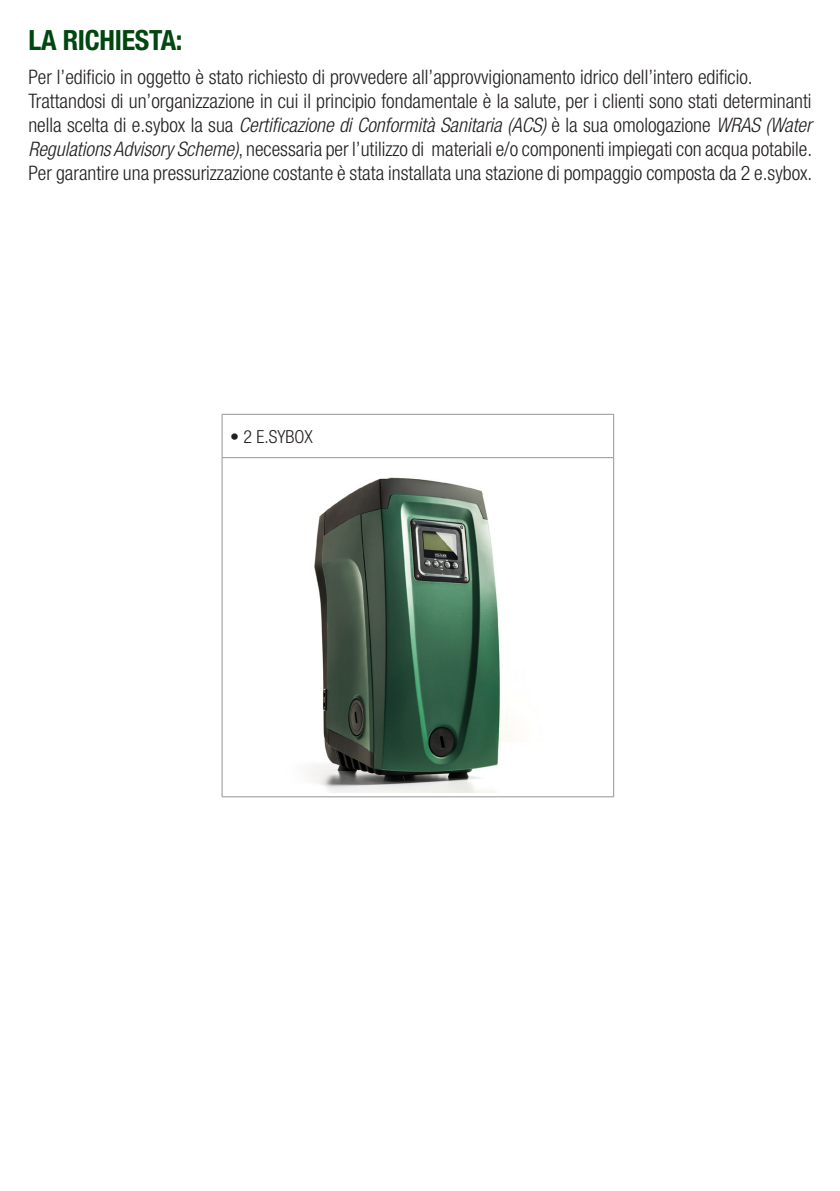
<style>
.page{position:relative;width:840px;height:1191px;background:#fff}
.page>*{position:absolute;margin:0;border:0;box-sizing:border-box;transform-origin:0 0}
.t1{font:700 condensed 27.8px "Helvetica Neue LT";letter-spacing:-.01em;color:#004710}
.t2{font:300 condensed 20px/24px "Helvetica Neue LT";color:#231f20;text-align:justify}
.t3{font:300 condensed 18px "Helvetica Neue LT";color:#231f20}
.s1{font-style:italic}
</style>
<div class="page">
<hr style="left:222px;top:414px;width:391px;height:1px;background:#939598">
<hr style="left:221px;top:414px;width:1px;height:43px;background:#939598">
<hr style="left:613px;top:414px;width:1px;height:43px;background:#939598">
<hr style="left:222px;top:457px;width:391px;height:1px;background:#939598">
<hr style="left:221px;top:458px;width:1px;height:338px;background:#939598">
<hr style="left:613px;top:458px;width:1px;height:338px;background:#939598">
<hr style="left:222px;top:796px;width:391px;height:1px;background:#939598">
<img style="left:307px;top:477px;width:208px;height:315px">
<p class="t1" style="left:28px;top:23px;width:156px">LA RICHIESTA:</p>
<p class="t2" style="left:28px;top:65px;width:725px">Per l’edificio in oggetto è stato richiesto di provvedere all’approvvigionamento idrico dell’intero edificio.</p>
<p class="t2" style="left:28px;top:89px;width:785px">Trattandosi di un’organizzazione in cui il principio fondamentale è la salute, per i clienti sono stati determinanti nella scelta di e.sybox la sua <span class="s1">Certificazione di Conformità Sanitaria (ACS)</span> è la sua omologazione <span class="s1">WRAS (Water Regulations Advisory Scheme)</span>, necessaria per l’utilizzo di materiali e/o componenti impiegati con acqua potabile.</p>
<p class="t2" style="left:28px;top:161px;width:785px">Per garantire una pressurizzazione costante è stata installata una stazione di pompaggio composta da 2 e.sybox.</p>
<p class="t3" style="left:230px;top:426px;width:84px">• 2 E.SYBOX</p>
</div>
